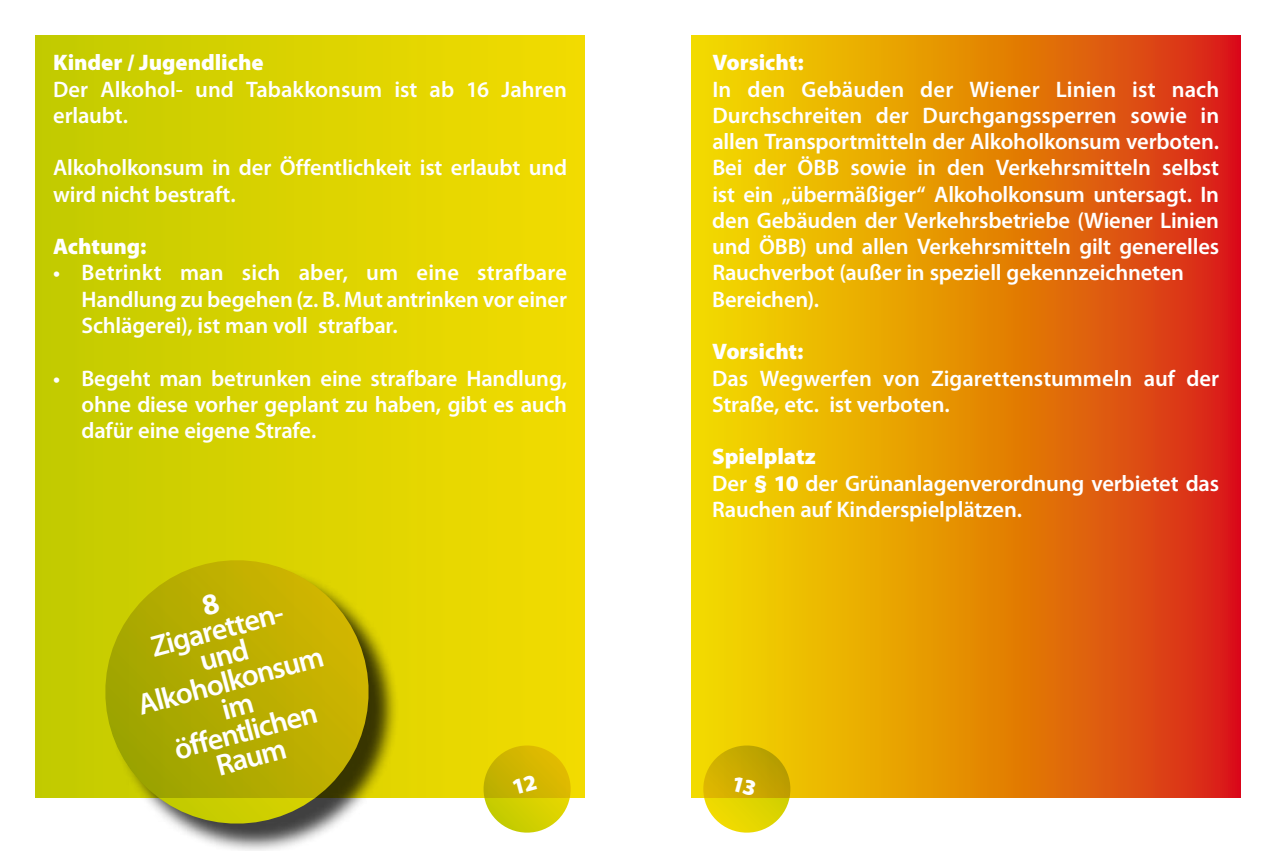
<style>
.page{position:relative;width:1276px;height:851px;background:#fff}
.page>*{position:absolute;margin:0;border:0;box-sizing:border-box;transform-origin:0 0}
.t1{font:600 30px/26.2px "Myriad Pro";color:#fff;text-align:center}
.t2{font:600 22.5px/26.2px "Myriad Pro";letter-spacing:-.005em;color:#fff}
.t3{font:900 22.5px "Myriad Pro";letter-spacing:-.005em;color:#fff}
.s1{font-weight:900}
</style>
<div class="page">
<div style="left:35px;top:35px;width:550px;height:762px;background:linear-gradient(to right,#c2cb00,#f3db00)"></div>
<div style="left:109px;top:563px;width:410px;height:287px;background:#000;opacity:.75"></div>
<svg style="left:92px;top:547px;width:289px;height:289px;background:#b9b212"></svg>
<svg style="left:691px;top:35px;width:549px;height:762px;background:#e58506"></svg>
<svg style="left:201px;top:593px;width:19px;height:23px"></svg>
<svg style="left:479px;top:741px;width:96px;height:95px"></svg>
<svg style="left:699px;top:741px;width:95px;height:92px;background:#dec620"></svg>
<p class="t3" style="left:53px;top:48px;width:212px">Kinder / Jugendliche</p>
<p class="t2" style="left:53px;top:75px;width:515px">Der Alkohol- und Tabakkonsum ist ab 16 Jahren erlaubt.</p>
<p class="t2" style="left:53px;top:154px;width:515px">Alkoholkonsum in der Öffentlichkeit ist erlaubt und wird nicht bestraft.</p>
<p class="t3" style="left:53px;top:231px;width:95px">Achtung:</p>
<p class="t2" style="left:81px;top:259px;width:487px;text-align:justify;text-indent:-28px">• Betrinkt man sich aber, um eine strafbare Handlung zu begehen (z. B. Mut antrinken vor einer Schlägerei), ist man voll strafbar.</p>
<p class="t2" style="left:81px;top:364px;width:487px;text-align:justify;text-indent:-28px">• Begeht man betrunken eine strafbare Handlung, ohne diese vorher geplant zu haben, gibt es auch dafür eine eigene Strafe.</p>
<h1 class="t1" style="left:121px;top:641px;width:193px;rotate:-15deg">Zigaretten&shy;und<br>Alkoholkonsum im<br>öffentlichen<br>Raum</h1>
<p class="t3" style="left:712px;top:48px;width:93px">Vorsicht:</p>
<p class="t2" style="left:712px;top:75px;width:508px">In den Gebäuden der Wiener Linien ist nach Durchschreiten der Durchgangssperren sowie in allen Transportmitteln der Alkoholkonsum verboten.<br>Bei der ÖBB sowie in den Verkehrsmitteln selbst ist ein „übermäßiger“ Alkoholkonsum untersagt. In den Gebäuden der Verkehrsbetriebe (Wiener Linien und ÖBB) und allen Verkehrsmitteln gilt generelles Rauchverbot (außer in speziell gekennzeichneten Bereichen).</p>
<p class="t3" style="left:712px;top:336px;width:93px">Vorsicht:</p>
<p class="t2" style="left:712px;top:364px;width:508px">Das Wegwerfen von Zigarettenstummeln auf der<br>Straße, etc. ist verboten.</p>
<p class="t2" style="left:712px;top:443px;width:508px"><span class="s1">Spielplatz<br></span>Der <span class="s1">§ 10</span> der Grünanlagenverordnung verbietet das<br>Rauchen auf Kinderspielplätzen.</p>
</div>
